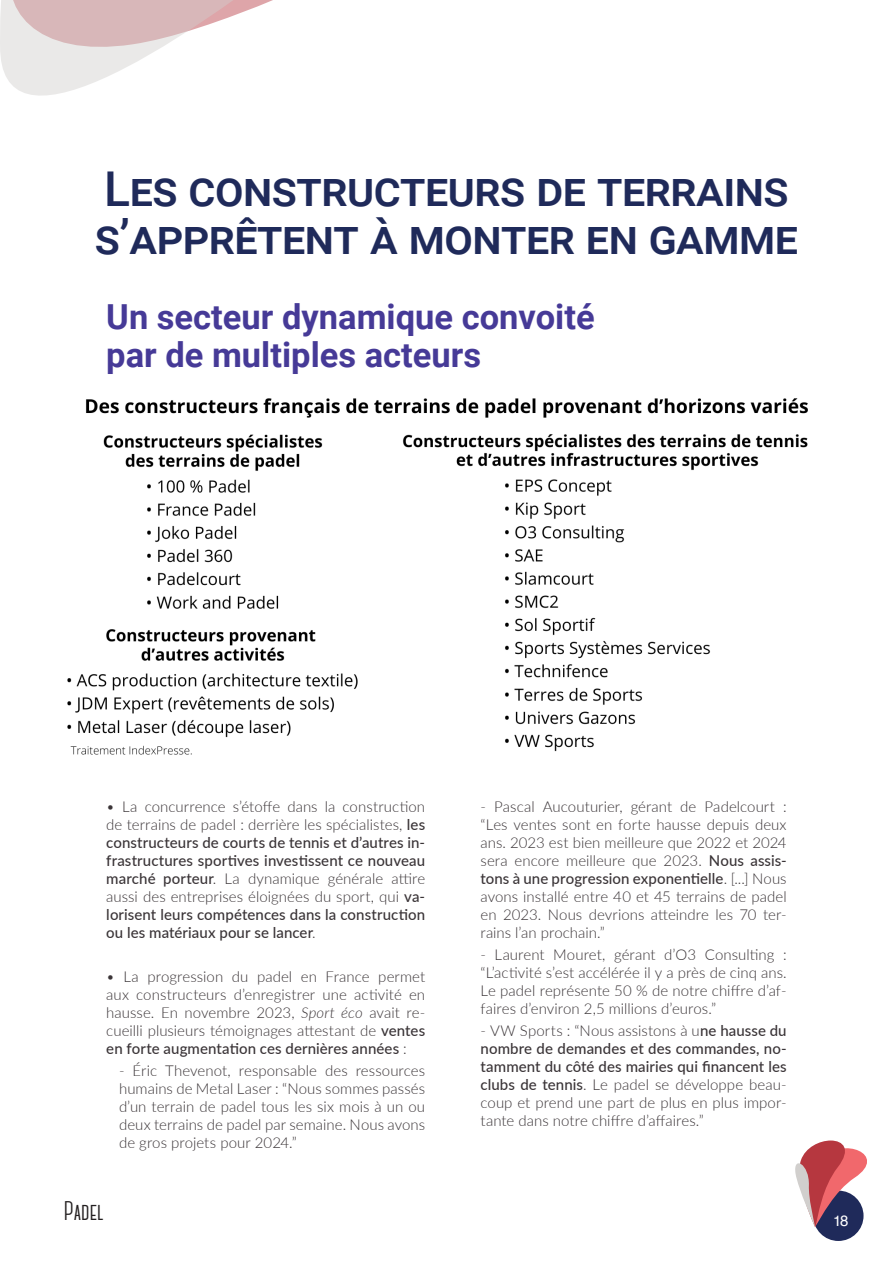
<style>
.page{position:relative;width:893px;height:1263px;background:#fff}
.page>*{position:absolute;margin:0;border:0;box-sizing:border-box;transform-origin:0 0}
.Titre_1{font:500 48px/48px "Roboto";letter-spacing:-.01em;color:#1f2a5a}
.Titre_2{font:700 34.5px/37.5px "Roboto";color:#463a97}
.Texte_bas_de_page{font:700 27px "Canter";color:#231f20}
.Texte_courant{font:300 15px/18px "Lato";color:#3a3437;text-align:justify}
.Texte_courant-2{font:500 15px/18px "Lato";letter-spacing:.01em;color:#3a3437;text-align:justify}
.Folio{font:15px "Helvetica";color:#fff}
.s1{font-weight:300}
.s2{font-style:italic}
.s3{font-weight:500}
</style>
<div class="page">
<svg style="left:0;top:0;width:273px;height:96px"></svg>
<div style="left:813px;top:1190px;width:50px;height:51px;background:#1f2a5a;border-radius:50%"></div>
<svg style="left:795px;top:1140px;width:72px;height:87px"></svg>
<img style="left:67px;top:398px;width:741px;height:357px">
<p class="Titre_1" style="left:95px;top:163px;width:705px">Les constructeurs de terrains s’apprêtent à monter en gamme</p>
<p class="Titre_2" style="left:106px;top:297px;width:490px">Un secteur dynamique convoité par de multiples acteurs</p>
<p class="Texte_courant-2" style="left:106px;top:796px;width:320px"><span class="s1">• La concurrence s’étoffe dans la construction de terrains de padel : derrière les spécialistes,</span> les constructeurs de courts de tennis et d’autres in&shy;frastructures sportives investissent ce nouveau marché porteur<span class="s1">. La dynamique générale attire aussi des entreprises éloignées du sport, qui</span> va&shy;lorisent leurs compétences dans la construction ou les matériaux pour se lancer<span class="s1">.</span></p>
<p class="Texte_courant" style="left:106px;top:967px;width:320px">• La progression du padel en France permet aux constructeurs d’enregistrer une activité en hausse. En novembre 2023, <span class="s2">Sport éco</span> avait re&shy;cueilli plusieurs témoignages attestant de <span class="s3">ventes en forte augmentation ces dernières années</span> :</p>
<p class="Texte_courant" style="left:119px;top:1061px;width:308px">- Éric Thevenot, responsable des ressources humains de Metal Laser : “Nous sommes passés d’un terrain de padel tous les six mois à un ou deux terrains de padel par semaine. Nous avons de gros projets pour 2024.”</p>
<p class="Texte_bas_de_page" style="left:64px;top:1198px;width:42px">Padel</p>
<p class="Texte_courant" style="left:480px;top:797px;width:308px">- Pascal Aucouturier, gérant de Padelcourt : “Les ventes sont en forte hausse depuis deux ans. 2023 est bien meilleure que 2022 et 2024 sera encore meilleure que 2023. <span class="s3">Nous assis&shy;tons à une progression exponentielle</span>. [...] Nous avons installé entre 40 et 45 terrains de padel en 2023. Nous devrions atteindre les 70 ter&shy;rains l’an prochain.”</p>
<p class="Texte_courant" style="left:480px;top:945px;width:308px">- Laurent Mouret, gérant d’O3 Consulting : “L’activité s’est accélérée il y a près de cinq ans.<br>Le padel représente 50 % de notre chiffre d’af&shy;faires d’environ 2,5 millions d’euros.”</p>
<p class="Texte_courant" style="left:480px;top:1021px;width:308px">- VW Sports : “Nous assistons à u<span class="s3">ne hausse du nombre de demandes et des commandes, no&shy;tamment du côté des mairies qui financent les clubs de tennis</span>. Le padel se développe beau&shy;coup et prend une part de plus en plus impor&shy;tante dans notre chiffre d’affaires.”</p>
<p class="Folio" style="left:833px;top:1209px;width:17px">18</p>
</div>
